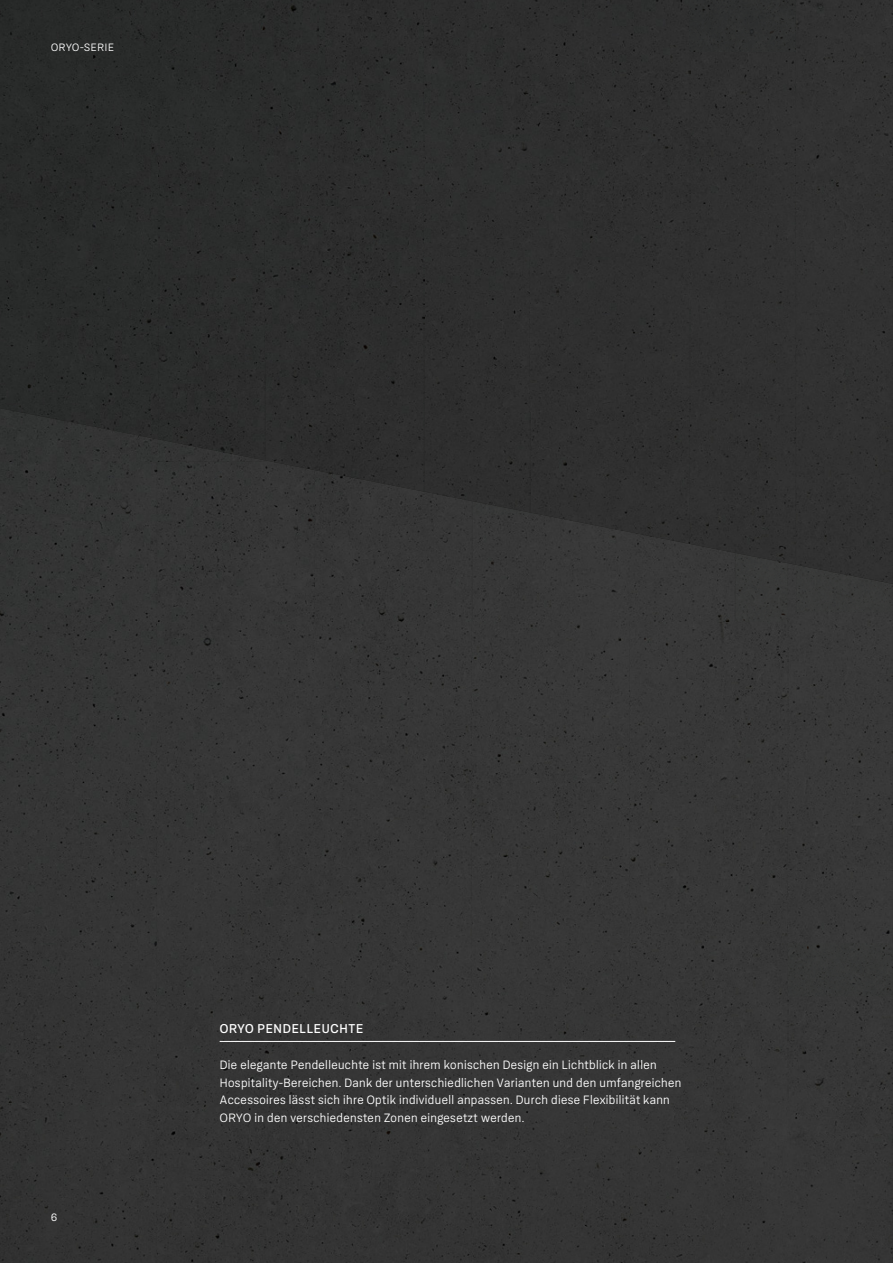
<style>
.page{position:relative;width:893px;height:1263px;background:#fff}
.page>*{position:absolute;margin:0;border:0;box-sizing:border-box;transform-origin:0 0}
.t1{font:500 13.5px "Konkret Grotesk Pro";letter-spacing:.055em;color:#fff}
.t2{font:12.75px/18px "Konkret Grotesk Pro";letter-spacing:.03em;color:#fff}
.t3{font:12px "Konkret Grotesk Pro";color:#fff}
.t4{font:11.25px "Konkret Grotesk Pro";letter-spacing:.065em;color:#fff}
</style>
<div class="page">
<div style="left:0;top:622px;width:788px;height:641px;background:#353535"></div>
<div style="left:788px;top:943px;width:105px;height:320px;background:#363636"></div>
<div style="left:788px;top:565px;width:8px;height:378px;background:#373737"></div>
<div style="left:0;top:462px;width:315px;height:160px;background:#343434"></div>
<div style="left:315px;top:492px;width:158px;height:130px;background:#353535"></div>
<div style="left:473px;top:515px;width:262px;height:107px;background:#373737"></div>
<div style="left:735px;top:565px;width:53px;height:57px;background:#383838"></div>
<img style="left:473px;top:513px;width:57px;height:2px">
<div style="left:0;top:439px;width:265px;height:23px;background:#323332"></div>
<div style="left:530px;top:257px;width:160px;height:287px;background:#2f2f2f"></div>
<div style="left:690px;top:0;width:106px;height:565px;background:#303030"></div>
<div style="left:265px;top:205px;width:159px;height:287px;background:#2c2d2d"></div>
<div style="left:424px;top:257px;width:107px;height:256px;background:#2e2e2e"></div>
<div style="left:0;top:0;width:159px;height:439px;background:#292b2a"></div>
<div style="left:159px;top:205px;width:107px;height:255px;background:#2b2c2b"></div>
<div style="left:424px;top:0;width:266px;height:257px;background:#2e2e2e"></div>
<div style="left:159px;top:0;width:266px;height:205px;background:#2b2c2b"></div>
<hr style="left:220px;top:1041px;width:455px;height:1px;background:#fff">
<div style="left:796px;top:584px;width:97px;height:359px;background:#383838"></div>
<div style="left:796px;top:0;width:97px;height:584px;background:#313131"></div>
<p class="t4" style="left:51px;top:39px;width:64px">ORYO-SERIE</p>
<p class="t3" style="left:51px;top:1208px;width:7px">6</p>
<p class="t1" style="left:220px;top:1018px;width:145px">ORYO PENDELLEUCHTE</p>
<p class="t2" style="left:220px;top:1055px;width:463px">Die elegante Pendelleuchte ist mit ihrem konischen Design ein Lichtblick in allen<br>Hospitality-Bereichen. Dank der unterschiedlichen Varianten und den umfangreichen</p>
<p class="t2" style="left:220px;top:1089px;width:451px">Accessoires lässt sich ihre Optik individuell anpassen. Durch diese Flexibilität kann<br>ORYO in den verschiedensten Zonen eingesetzt werden.</p>
</div>
